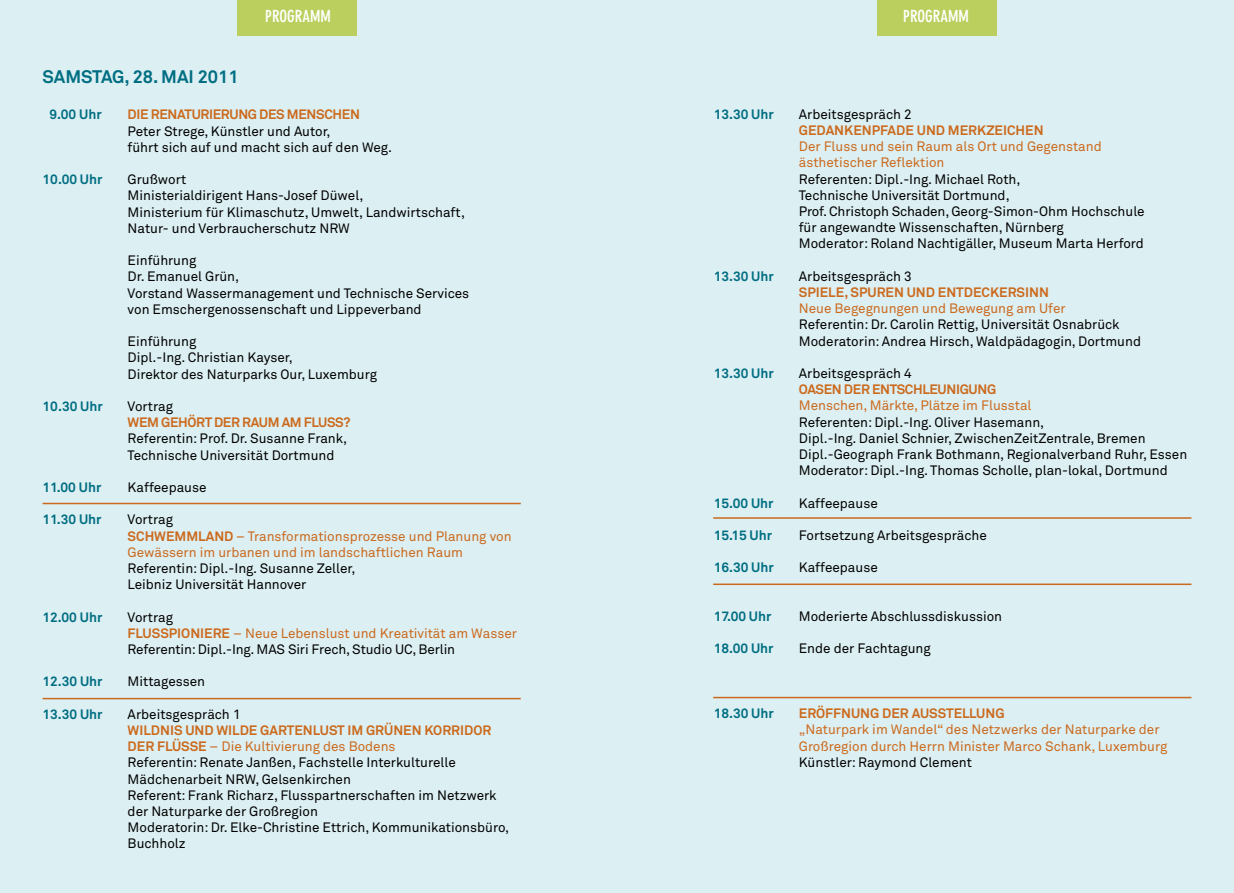
<style>
.page{position:relative;width:1234px;height:893px;background:#fff}
.page>*{position:absolute;margin:0;border:0;box-sizing:border-box;transform-origin:0 0}
.t1{font:700 18px "Akkurat";color:#006e82}
.t2{font:700 condensed 16.5px "DIN Neuzeit Grotesk";color:#fff}
.t3{font:13.5px/16.2px "Akkurat";color:#000}
.t4{font:13.5px/16.2px "Akkurat";color:#cb6a1d}
.t5{font:700 13.5px "Akkurat";color:#006e82}
.t6{font:700 13.5px "Akkurat";color:#cb6a1d}
.t7{font:700 13.5px "Akkurat";letter-spacing:-.02em;color:#cb6a1d}
.s1{color:#000}
.s2{font-weight:700}
.s3{font-weight:700;color:#cb6a1d}
.s4{color:#cb6a1d}
</style>
<div class="page">
<div style="left:0;top:0;width:1233px;height:893px;background:#dceff3"></div>
<div style="left:876px;top:0;width:120px;height:36px;background:#bbcf5e"></div>
<div style="left:238px;top:0;width:119px;height:36px;background:#bbcf5e"></div>
<hr style="left:43px;top:503px;width:477px;height:1px;background:#cb6a1d">
<hr style="left:43px;top:698px;width:477px;height:1px;background:#cb6a1d">
<hr style="left:713px;top:517px;width:478px;height:2px;background:#cb6a1d">
<hr style="left:713px;top:584px;width:478px;height:1px;background:#cb6a1d">
<hr style="left:713px;top:697px;width:478px;height:1px;background:#cb6a1d">
<p class="t2" style="left:265px;top:10px;width:67px">PROGRAMM</p>
<p class="t2" style="left:903px;top:10px;width:67px">PROGRAMM</p>
<h1 class="t1" style="left:43px;top:70px;width:198px">SAMSTAG, 28. MAI 2011</h1>
<p class="t5" style="left:50px;top:110px;width:54px">9.00 Uhr</p>
<p class="t7" style="left:128px;top:110px;width:234px">DIE RENATURIERUNG DES MENSCHEN</p>
<p class="t3" style="left:128px;top:124px;width:266px">Peter Strege, Künstler und Autor,<br>führt sich auf und macht sich auf den Weg.</p>
<p class="t5" style="left:43px;top:174px;width:61px">10.00 Uhr</p>
<p class="t3" style="left:128px;top:173px;width:339px">Grußwort<br>Ministerialdirigent Hans-Josef Düwel,<br>Ministerium für Klimaschutz, Umwelt, Landwirtschaft, Natur- und Verbraucherschutz NRW</p>
<p class="t3" style="left:128px;top:254px;width:343px">Einführung<br>Dr. Emanuel Grün,<br>Vorstand Wassermanagement und Technische Services von Emschergenossenschaft und Lippeverband</p>
<p class="t3" style="left:128px;top:335px;width:251px">Einführung<br>Dipl.-Ing. Christian Kayser,<br>Direktor des Naturparks Our, Luxemburg</p>
<p class="t5" style="left:43px;top:401px;width:62px">10.30 Uhr</p>
<p class="t3" style="left:128px;top:400px;width:47px">Vortrag</p>
<p class="t7" style="left:128px;top:417px;width:224px">WEM GEHÖRT DER RAUM AM FLUSS?</p>
<p class="t3" style="left:128px;top:432px;width:221px">Referentin: Prof. Dr. Susanne Frank,<br>Technische Universität Dortmund</p>
<p class="t5" style="left:43px;top:482px;width:60px">11.00 Uhr</p>
<p class="t3" style="left:128px;top:481px;width:80px">Kaffeepause</p>
<p class="t5" style="left:43px;top:515px;width:61px">11.30 Uhr</p>
<p class="t4" style="left:128px;top:513px;width:385px"><span class="s1">Vortrag<br></span><span class="s2">SCHWEMMLAND</span> – Transformationsprozesse und Planung von<br>Gewässern im urbanen und im landschaftlichen Raum</p>
<p class="t3" style="left:128px;top:562px;width:229px">Referentin: Dipl.-Ing. Susanne Zeller,<br>Leibniz Universität Hannover</p>
<p class="t5" style="left:43px;top:612px;width:61px">12.00 Uhr</p>
<p class="t3" style="left:128px;top:610px;width:391px">Vortrag<br><span class="s3">FLUSSPIONIERE</span> <span class="s4">– Neue Lebenslust und Kreativität am Wasser<br></span>Referentin: Dipl.-Ing. MAS Siri Frech, Studio UC, Berlin</p>
<p class="t5" style="left:43px;top:677px;width:62px">12.30 Uhr</p>
<p class="t3" style="left:128px;top:675px;width:79px">Mittagessen</p>
<p class="t5" style="left:43px;top:709px;width:62px">13.30 Uhr</p>
<p class="t3" style="left:128px;top:707px;width:114px">Arbeitsgespräch 1</p>
<p class="t3" style="left:128px;top:724px;width:383px"><span class="s3">WILDNIS UND WILDE GARTENLUST IM GRÜNEN KORRIDOR DER FLÜSSE</span> <span class="s4">– Die Kultivierung des Bodens<br></span>Referentin: Renate Janßen, Fachstelle Interkulturelle Mädchenarbeit NRW, Gelsenkirchen<br>Referent: Frank Richarz, Flusspartnerschaften im Netzwerk der Naturparke der Großregion<br>Moderatorin: Dr. Elke-Christine Ettrich, Kommunikationsbüro, Buchholz</p>
<p class="t5" style="left:713px;top:109px;width:62px">13.30 Uhr</p>
<p class="t3" style="left:798px;top:107px;width:114px">Arbeitsgespräch 2</p>
<p class="t6" style="left:798px;top:125px;width:246px">GEDANKENPFADE UND MERKZEICHEN</p>
<p class="t4" style="left:798px;top:140px;width:304px">Der Fluss und sein Raum als Ort und Gegenstand ästhetischer Reflektion</p>
<p class="t3" style="left:798px;top:172px;width:347px">Referenten: Dipl.-Ing. Michael Roth,<br>Technische Universität Dortmund,<br>Prof. Christoph Schaden, Georg-Simon-Ohm Hochschule für angewandte Wissenschaften, Nürnberg<br>Moderator: Roland Nachtigäller, Museum Marta Herford</p>
<p class="t5" style="left:713px;top:271px;width:62px">13.30 Uhr</p>
<p class="t3" style="left:798px;top:269px;width:114px">Arbeitsgespräch 3</p>
<p class="t6" style="left:798px;top:287px;width:251px">SPIELE, SPUREN UND ENTDECKERSINN</p>
<p class="t4" style="left:798px;top:302px;width:268px">Neue Begegnungen und Bewegung am Ufer</p>
<p class="t3" style="left:798px;top:318px;width:343px">Referentin: Dr. Carolin Rettig, Universität Osnabrück<br>Moderatorin: Andrea Hirsch, Waldpädagogin, Dortmund</p>
<p class="t5" style="left:713px;top:368px;width:62px">13.30 Uhr</p>
<p class="t3" style="left:798px;top:367px;width:114px">Arbeitsgespräch 4</p>
<p class="t7" style="left:798px;top:384px;width:199px">OASEN DER ENTSCHLEUNIGUNG</p>
<p class="t4" style="left:798px;top:399px;width:234px">Menschen, Märkte, Plätze im Flusstal</p>
<p class="t3" style="left:798px;top:415px;width:390px">Referenten: Dipl.-Ing. Oliver Hasemann,<br>Dipl.-Ing. Daniel Schnier, ZwischenZeitZentrale, Bremen Dipl.-Geograph Frank Bothmann, Regionalverband Ruhr, Essen Moderator: Dipl.-Ing. Thomas Scholle, plan-lokal, Dortmund</p>
<p class="t5" style="left:713px;top:498px;width:61px">15.00 Uhr</p>
<p class="t3" style="left:798px;top:496px;width:80px">Kaffeepause</p>
<p class="t5" style="left:713px;top:530px;width:60px">15.15 Uhr</p>
<p class="t3" style="left:798px;top:529px;width:189px">Fortsetzung Arbeitsgespräche</p>
<p class="t5" style="left:713px;top:563px;width:62px">16.30 Uhr</p>
<p class="t3" style="left:798px;top:561px;width:80px">Kaffeepause</p>
<p class="t5" style="left:713px;top:611px;width:59px">17.00 Uhr</p>
<p class="t3" style="left:798px;top:610px;width:205px">Moderierte Abschlussdiskussion</p>
<p class="t5" style="left:713px;top:644px;width:61px">18.00 Uhr</p>
<p class="t3" style="left:798px;top:642px;width:133px">Ende der Fachtagung</p>
<p class="t5" style="left:713px;top:708px;width:62px">18.30 Uhr</p>
<p class="t6" style="left:798px;top:708px;width:207px">ERÖFFNUNG DER AUSSTELLUNG</p>
<p class="t4" style="left:798px;top:723px;width:370px">„Naturpark im Wandel“ des Netzwerks der Naturparke der<br>Großregion durch Herrn Minister Marco Schank, Luxemburg</p>
<p class="t3" style="left:798px;top:755px;width:175px">Künstler: Raymond Clement</p>
</div>
